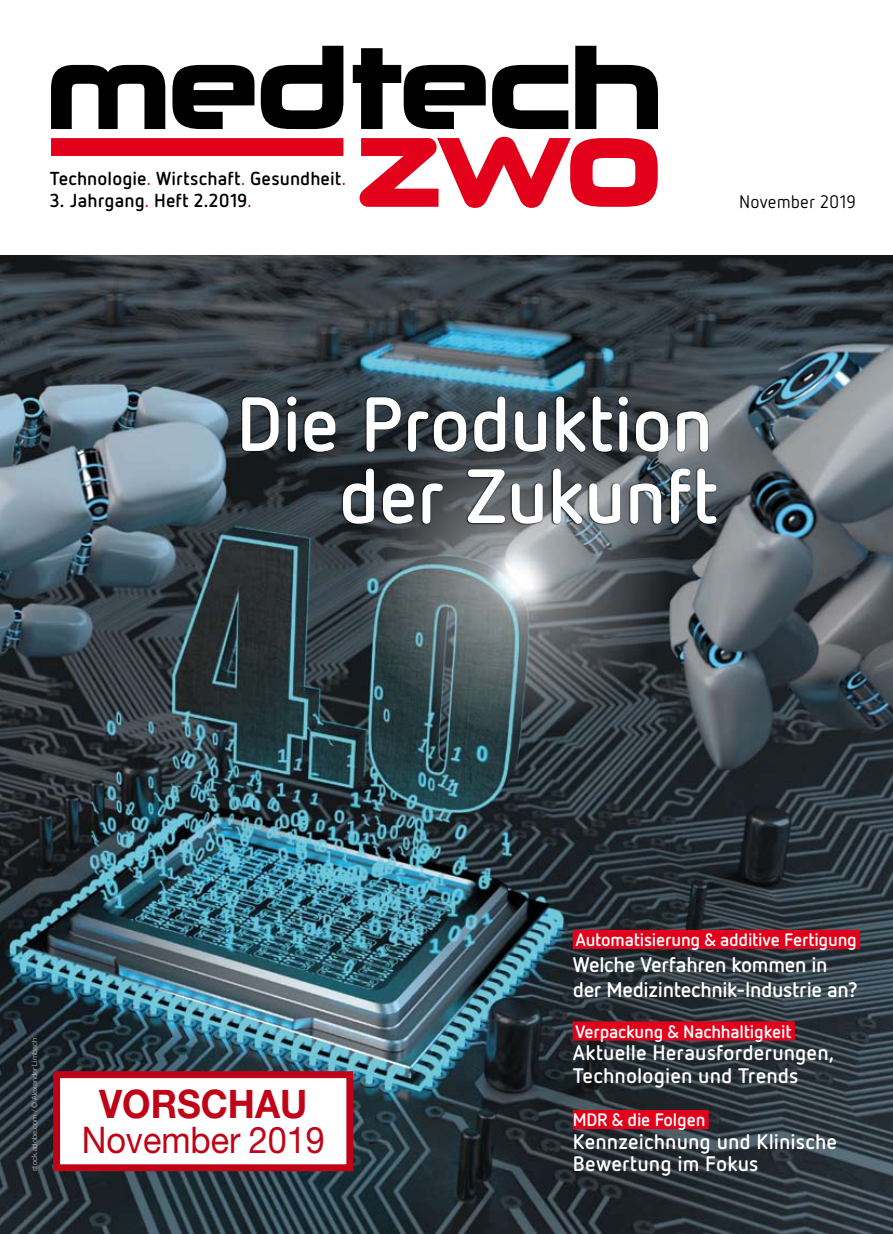
<style>
.page{position:relative;width:893px;height:1234px;background:#fff}
.page>*{position:absolute;margin:0;border:0;box-sizing:border-box;transform-origin:0 0}
.t1{font:700 76.5px/72px "Netto OT";letter-spacing:-.01em;color:#fff;text-align:right}
.t2{font:700 39.3px "Helvetica Neue LT Std";color:#c00418;scale:.93 1}
.t3{font:36.75px "Helvetica Neue LT Std";color:#c00418;scale:.93 1}
.t4{font:700 21px/25.5px "Netto OT";color:#fff}
.t5{font:700 18.75px "Netto OT";letter-spacing:.005em;color:#000}
.t6{font:700 18px "Netto OT";letter-spacing:-.01em;color:#fff}
.t7{font:18px "Netto OT";color:#000}
.t8{font:300 7.5px "Helvetica Neue LT Std";color:#c5c6c8}
.s1{font-family:"Cube OT";font-weight:300;font-stretch:condensed;color:#c00418}
.s2{color:#e2001a}
</style>
<div class="page">
<img style="left:0;top:255px;width:893px;height:978px">
<svg style="left:360px;top:137px;width:298px;height:71px"></svg>
<svg style="left:51px;top:46px;width:607px;height:83px"></svg>
<div style="left:51px;top:138px;width:292px;height:18px;background:#e2001a"></div>
<svg style="left:241px;top:395px;width:477px;height:130px;background:#2f3539"></svg>
<div style="left:573px;top:929px;width:287px;height:19px;background:#e2001a"></div>
<div style="left:573px;top:1021px;width:222px;height:19px;background:#e2001a"></div>
<div style="left:573px;top:1109px;width:136px;height:19px;background:#e2001a"></div>
<div style="left:57px;top:1074px;width:293px;height:93px;background:#fff"></div>
<div style="left:53px;top:1070px;width:300px;height:100px;border:7px solid #c00418"></div>
<p class="t5" style="left:50px;top:166px;width:298px">Technologie<span class="s1">.</span> Wirtschaft<span class="s1">.</span> Gesundheit<span class="s1">.</span></p>
<p class="t5" style="left:50px;top:189px;width:203px">3. Jahrgang<span class="s1">.</span> Heft 2.2019<span class="s1">.</span></p>
<p class="t7" style="left:739px;top:190px;width:118px">November 2019</p>
<h1 class="t1" style="left:236px;top:386px;width:483px">Die Produktion der Zukunft</h1>
<p class="t8" style="left:30px;top:1170px;width:135px;rotate:-90deg">stock.adobe.com / © Alexander Limbach</p>
<h2 class="t2" style="left:99px;top:1079px;width:225px">VORSCHAU</h2>
<h3 class="t3" style="left:82px;top:1117px;width:263px">November 2019</h3>
<p class="t6" style="left:575px;top:927px;width:287px">Automatisierung &amp; additive Fertigung<span class="s2">i</span></p>
<p class="t4" style="left:573px;top:950px;width:287px">Welche Verfahren kommen in der Medizintechnik-Industrie an?</p>
<p class="t6" style="left:575px;top:1019px;width:222px">Verpackung &amp; Nachhaltigkeit<span class="s2">i</span></p>
<p class="t4" style="left:573px;top:1040px;width:263px;line-height:22.5px">Aktuelle Herausforderungen,<br>Technologien und Trends</p>
<p class="t6" style="left:573px;top:1107px;width:138px">MDR &amp; die Folgen<span class="s2">i</span></p>
<p class="t4" style="left:573px;top:1127px;width:266px">Kennzeichnung und Klinische</p>
<p class="t4" style="left:573px;top:1150px;width:187px">Bewertung im Fokus</p>
</div>
